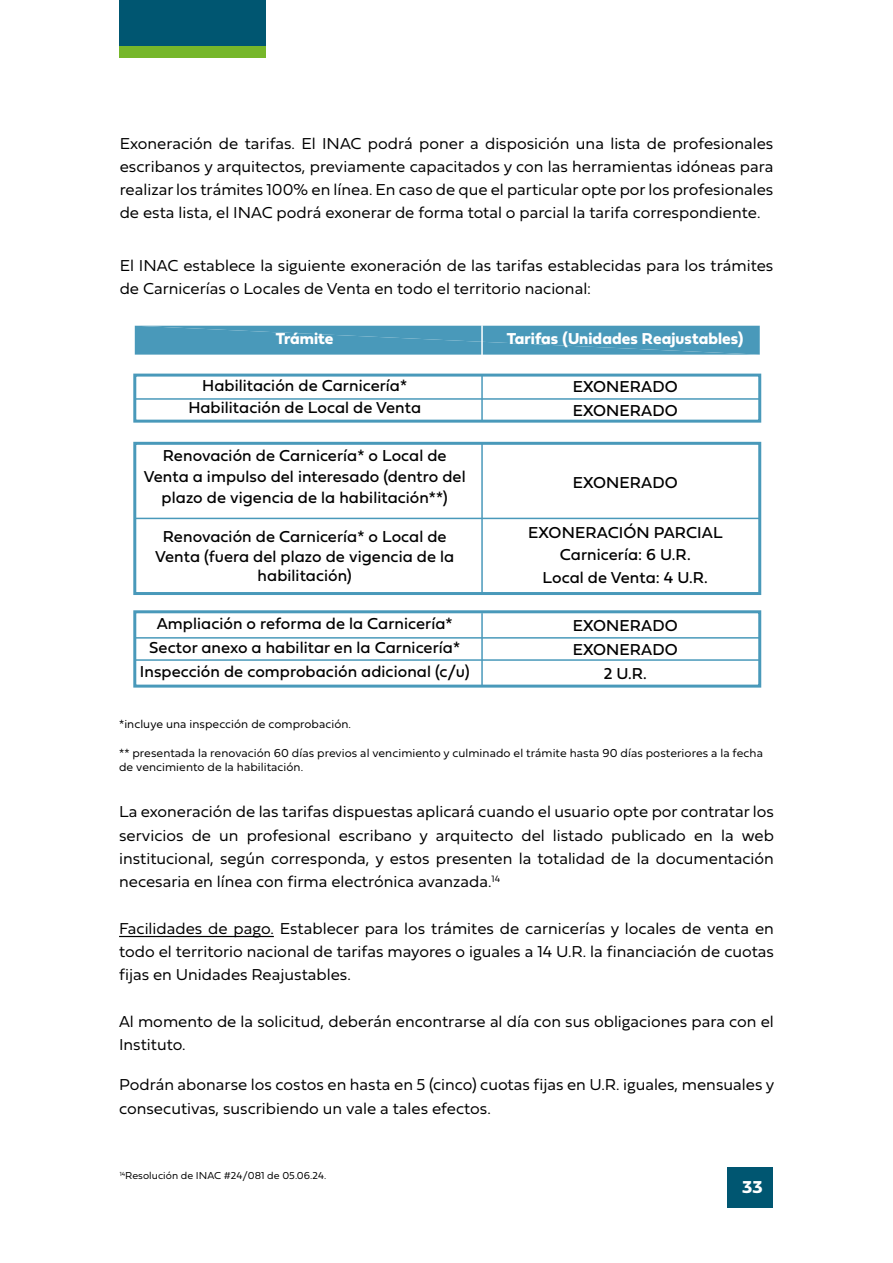
<style>
.page{position:relative;width:893px;height:1263px;background:#fff}
.page>*{position:absolute;margin:0;border:0;box-sizing:border-box;transform-origin:0 0}
.t1{font:700 18px "INAC Fieldwork Geo";color:#fff}
.t2{font:300 16.5px/23.2px "INAC Fieldwork Hum";color:#000;text-align:justify}
.t3{font:16.5px/24px "INAC Fieldwork Geo";letter-spacing:.005em;color:#000;text-align:center}
.t4{font:700 16.5px "INAC Fieldwork Geo";letter-spacing:.005em;color:#fff}
.t5{font:300 12px/14.4px "INAC Fieldwork Hum";letter-spacing:.005em;color:#000}
.t6{font:300 10.5px "INAC Fieldwork Hum";letter-spacing:.005em;color:#000}
</style>
<div class="page">
<div style="left:728px;top:1167px;width:45px;height:40px;background:#005671"></div>
<div style="left:120px;top:0;width:146px;height:58px;background:#76b72a"></div>
<div style="left:120px;top:0;width:146px;height:45px;background:#005671"></div>
<div style="left:133px;top:374px;width:628px;height:49px;border:3px solid #4999ba"></div>
<hr style="left:135px;top:398px;width:625px;height:2px;background:#4999ba">
<div style="left:133px;top:442px;width:628px;height:153px;border:3px solid #4999ba"></div>
<hr style="left:135px;top:518px;width:625px;height:1px;background:#4999ba">
<hr style="left:135px;top:637px;width:625px;height:2px;background:#4999ba">
<hr style="left:135px;top:659px;width:625px;height:2px;background:#4999ba">
<div style="left:135px;top:326px;width:625px;height:29px;background:#4999ba"></div>
<div style="left:133px;top:610px;width:628px;height:78px;border:3px solid #4999ba"></div>
<hr style="left:481px;top:325px;width:2px;height:30px;background:#fff">
<hr style="left:481px;top:375px;width:2px;height:46px;background:#4999ba">
<hr style="left:481px;top:443px;width:2px;height:150px;background:#4999ba">
<hr style="left:481px;top:613px;width:2px;height:73px;background:#4999ba">
<hr style="left:119px;top:936px;width:155px;height:1px;background:#000">
<p class="t2" style="left:120px;top:131px;width:655px">Exoneración de tarifas. El INAC podrá poner a disposición una lista de profesionales escribanos y arquitectos, previamente capacitados y con las herramientas idóneas para realizar los trámites 100% en línea. En caso de que el particular opte por los profesionales de esta lista, el INAC podrá exonerar de forma total o parcial la tarifa correspondiente.</p>
<p class="t2" style="left:120px;top:253px;width:655px">El INAC establece la siguiente exoneración de las tarifas establecidas para los trámites de Carnicerías o Locales de Venta en todo el territorio nacional:</p>
<p class="t4" style="left:276px;top:326px;width:59px">Trámite</p>
<p class="t3" style="left:188px;top:373px;width:234px;line-height:22.5px">Habilitación de Carnicería*<br>Habilitación de Local de Venta</p>
<p class="t3" style="left:144px;top:445px;width:323px;line-height:21px">Renovación de Carnicería* o Local de<br>Venta a impulso del interesado (dentro del plazo de vigencia de la habilitación**)</p>
<p class="t3" style="left:155px;top:526px;width:301px;line-height:19.5px">Renovación de Carnicería* o Local de<br>Venta (fuera del plazo de vigencia de la habilitación)</p>
<p class="t3" style="left:140px;top:611px;width:331px">Ampliación o reforma de la Carnicería*<br>Sector anexo a habilitar en la Carnicería*<br>Inspección de comprobación adicional (c/u)</p>
<p class="t4" style="left:507px;top:326px;width:238px">Tarifas (Unidades Reajustables)</p>
<p class="t3" style="left:573px;top:374px;width:106px;text-align:left">EXONERADO<br>EXONERADO</p>
<p class="t3" style="left:573px;top:470px;width:106px">EXONERADO</p>
<p class="t3" style="left:528px;top:520px;width:196px;line-height:22.5px">EXONERACIÓN PARCIAL<br>Carnicería: 6 U.R.<br>Local de Venta: 4 U.R.</p>
<p class="t3" style="left:573px;top:613px;width:106px">EXONERADO<br>EXONERADO<br>2 U.R.</p>
<p class="t5" style="left:119px;top:716px;width:234px">*incluye una inspección de comprobación.</p>
<p class="t5" style="left:119px;top:745px;width:645px">** presentada la renovación 60 días previos al vencimiento y culminado el trámite hasta 90 días posteriores a la fecha de vencimiento de la habilitación.</p>
<p class="t2" style="left:119px;top:799px;width:656px">La exoneración de las tarifas dispuestas aplicará cuando el usuario opte por contratar los servicios de un profesional escribano y arquitecto del listado publicado en la web institucional, según corresponda, y estos presenten la totalidad de la documentación necesaria en línea con firma electrónica avanzada.<sup>14</sup></p>
<p class="t2" style="left:119px;top:916px;width:656px">Facilidades de pago. Establecer para los trámites de carnicerías y locales de venta en todo el territorio nacional de tarifas mayores o iguales a 14 U.R. la financiación de cuotas fijas en Unidades Reajustables.</p>
<p class="t2" style="left:119px;top:1009px;width:656px">Al momento de la solicitud, deberán encontrarse al día con sus obligaciones para con el<br>Instituto.</p>
<p class="t2" style="left:119px;top:1072px;width:657px">Podrán abonarse los costos en hasta en 5 (cinco) cuotas fijas en U.R. iguales, mensuales y consecutivas, suscribiendo un vale a tales efectos.</p>
<p class="t6" style="left:120px;top:1167px;width:208px"><sup>14</sup>Resolución de INAC #24/081 de 05.06.24.</p>
<p class="t1" style="left:742px;top:1172px;width:32px">3328</p>
</div>
